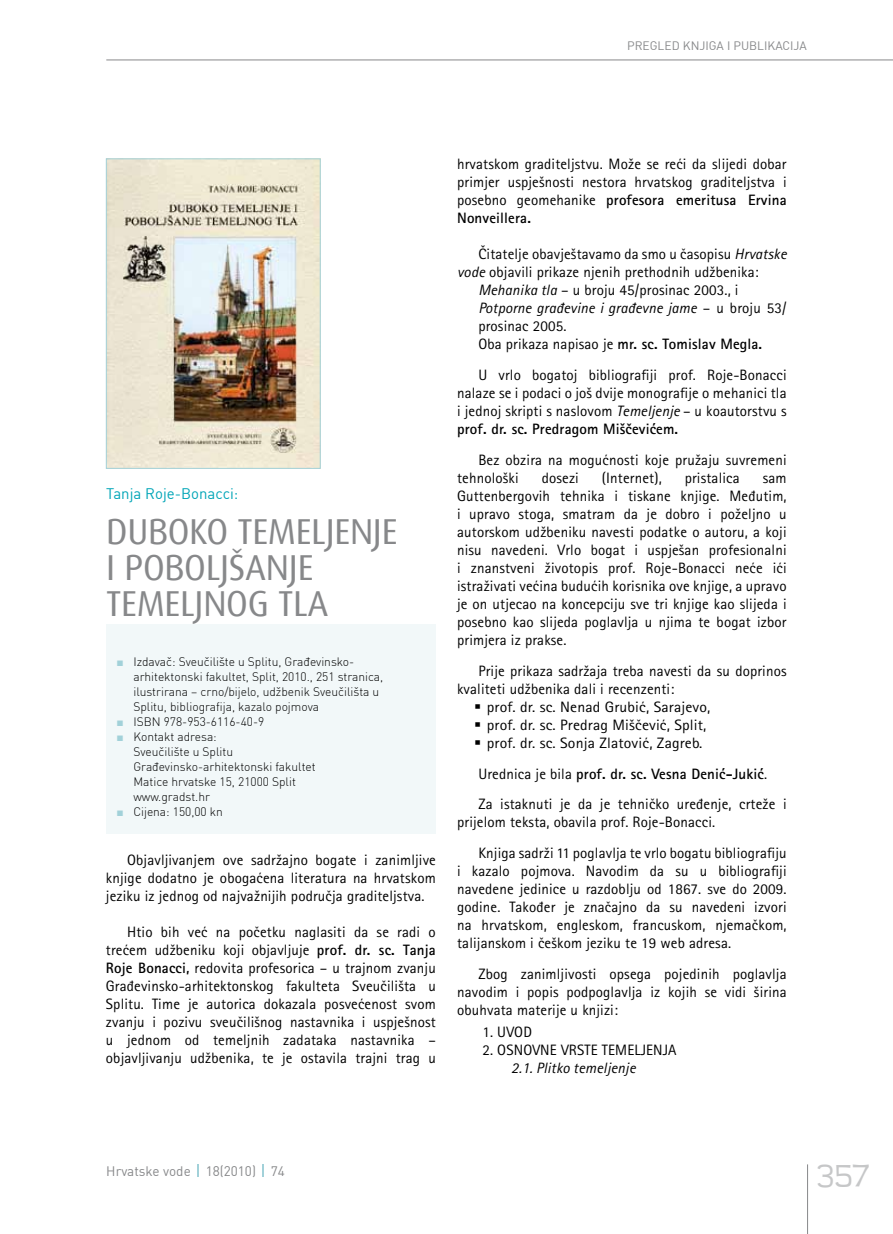
<style>
.page{position:relative;width:893px;height:1234px;background:#fff}
.page>*{position:absolute;margin:0;border:0;box-sizing:border-box;transform-origin:0 0}
.t1{font:36px/36px "Dax";letter-spacing:-.01em;color:#87888a}
.t2{font:300 36px "Teen";color:#c6c7c8}
.t3{font:15px/18px "Rotis Sans Serifklemy";letter-spacing:.01em;color:#000;text-align:justify}
.t4{font:15px "Rotis Sans Serifklemy";letter-spacing:.01em;color:#000;scale:1.05 1}
.t5{font:italic 15px "Rotis Sans Serifklemy";letter-spacing:.01em;color:#000}
.t6{font:700 15px "Rotis Sans Serifklemy";letter-spacing:.01em;color:#000}
.t7{font:15px "DIN";color:#00a5b7}
.t8{font:13.5px "DIN";color:#87888a}
.t9{font:12px/15px "DIN Lt";color:#000}
.t10{font:12px "DIN";color:#87888a}
.s1{font-family:"Times New Roman";color:#a2d1d9}
.s2{font-weight:700}
.s3{font-style:italic}
.s4{font-style:normal}
.s5{font-weight:400}
</style>
<div class="page">
<hr style="left:807px;top:1164px;width:1px;height:69px;background:#87888a">
<hr style="left:106px;top:60px;width:787px;height:1px;background:#87888a">
<svg style="left:198px;top:1164px;width:1px;height:12px"></svg>
<svg style="left:263px;top:1164px;width:1px;height:12px"></svg>
<img style="left:108px;top:160px;width:211px;height:306px">
<div style="left:106px;top:158px;width:215px;height:310px;border:1px solid #a2d1d9"></div>
<div style="left:106px;top:624px;width:330px;height:209px;background:#f2f8f9"></div>
<p class="t10" style="left:627px;top:37px;width:181px">PREGLED KNJIGA I PUBLIKACIJA</p>
<p class="t7" style="left:106px;top:483px;width:133px">Tanja Roje-Bonacci:</p>
<h1 class="t1" style="left:106px;top:514px;width:293px">DUBOKO TEMELJENJE<br>I POBOLJŠANJE<br>TEMELJNOG TLA</h1>
<p class="t9" style="left:133px;top:653px;width:251px;text-indent:-17px"><span class="s1">■</span> Izdavač: Sveučilište u Splitu, Građevinsko&shy;arhitektonski fakultet, Split, 2010., 251 stranica, ilustrirana – crno/bijelo, udžbenik Sveučilišta u Splitu, bibliografija, kazalo pojmova</p>
<p class="t9" style="left:116px;top:713px;width:149px"><span class="s1">■</span> ISBN 978-953-6116-40-9</p>
<p class="t9" style="left:133px;top:728px;width:184px;text-indent:-17px"><span class="s1">■</span> Kontakt adresa:<br>Sveučilište u Splitu<br>Građevinsko-arhitektonski fakultet<br>Matice hrvatske 15, 21000 Split www.gradst.hr</p>
<p class="t9" style="left:116px;top:803px;width:108px"><span class="s1">■</span> Cijena: 150,00 kn</p>
<p class="t3" style="left:106px;top:850px;width:331px;text-indent:21px">Objavljivanjem ove sadržajno bogate i zanimljive knjige dodatno je obogaćena literatura na hrvatskom jeziku iz jednog od najvažnijih područja graditeljstva.</p>
<p class="t3" style="left:106px;top:922px;width:331px;text-indent:21px">Htio bih već na početku naglasiti da se radi o trećem udžbeniku koji objavljuje <span class="s2">prof. dr. sc. Tanja Roje Bonacci,</span> redovita profesorica – u trajnom zvanju Građevinsko-arhitektonskog fakulteta Sveučilišta u Splitu. Time je autorica dokazala posvećenost svom zvanju i pozivu sveučilišnog nastavnika i uspješnost u jednom od temeljnih zadataka nastavnika – objavljivanju udžbenika, te je ostavila trajni trag u</p>
<p class="t3" style="left:457px;top:155px;width:331px">hrvatskom graditeljstvu. Može se reći da slijedi dobar primjer uspješnosti nestora hrvatskog graditeljstva i posebno geomehanike <span class="s2">profesora emeritusa Ervina Nonveillera.</span></p>
<p class="t3" style="left:478px;top:245px;width:310px">Čitatelje obavještavamo da smo u časopisu <span class="s3">Hrvatske</span></p>
<p class="t3" style="left:457px;top:263px;width:303px"><span class="s3">vode</span> objavili prikaze njenih prethodnih udžbenika:</p>
<p class="t3" style="left:478px;top:281px;width:262px"><span class="s3">Mehanika tla</span> – u broju 45/prosinac 2003., i</p>
<p class="t5" style="left:478px;top:299px;width:310px">Potporne građevine i građevne jame <span class="s4">– u broju 53/</span></p>
<p class="t3" style="left:478px;top:317px;width:90px">prosinac 2005.</p>
<p class="t6" style="left:478px;top:335px;width:285px"><span class="s5">Oba prikaza napisao je</span> mr. sc. Tomislav Megla.</p>
<p class="t3" style="left:457px;top:366px;width:331px;text-indent:21px">U vrlo bogatoj bibliografiji prof. Roje-Bonacci nalaze se i podaci o još dvije monografije o mehanici tla i jednoj skripti s naslovom <span class="s3">Temeljenje</span> – u koautorstvu s <span class="s2">prof. dr. sc. Predragom Miščevićem.</span></p>
<p class="t3" style="left:457px;top:450px;width:331px;text-indent:21px">Bez obzira na mogućnosti koje pružaju suvremeni tehnološki</p>
<p class="t3" style="left:542px;top:468px;width:39px">dosezi</p>
<p class="t3" style="left:602px;top:468px;width:61px">(Internet),</p>
<p class="t3" style="left:685px;top:468px;width:56px">pristalica</p>
<p class="t3" style="left:457px;top:468px;width:331px;text-indent:306px">sam Guttenbergovih tehnika i tiskane knjige. Međutim, i upravo stoga, smatram da je dobro i poželjno u autorskom udžbeniku navesti podatke o autoru, a koji nisu navedeni. Vrlo bogat i uspješan profesionalni i znanstveni životopis prof. Roje-Bonacci neće ići istraživati većina budućih korisnika ove knjige, a upravo je on utjecao na koncepciju sve tri knjige kao slijeda i posebno kao slijeda poglavlja u njima te bogat izbor primjera iz prakse.</p>
<p class="t3" style="left:478px;top:661px;width:310px">Prije prikaza sadržaja treba navesti da su doprinos</p>
<p class="t3" style="left:457px;top:679px;width:219px">kvaliteti udžbenika dali i recenzenti:</p>
<p class="t4" style="left:487px;top:697px;width:214px">prof. dr. sc. Nenad Grubić, Sarajevo,</p>
<p class="t4" style="left:487px;top:715px;width:211px">prof. dr. sc. Predrag Miščević, Split,</p>
<p class="t4" style="left:487px;top:733px;width:207px">prof. dr. sc. Sonja Zlatović, Zagreb.</p>
<p class="t3" style="left:478px;top:758px;width:310px;line-height:30.8px">Urednica je bila <span class="s2">prof. dr. sc. Vesna Denić-Jukić</span>.<br>Za istaknuti je da je tehničko uređenje, crteže i</p>
<p class="t3" style="left:478px;top:806px;width:310px;line-height:30.8px;text-indent:-21px">prijelom teksta, obavila prof. Roje-Bonacci.<br>Knjiga sadrži 11 poglavlja te vrlo bogatu bibliografiju</p>
<p class="t3" style="left:457px;top:861px;width:331px">i kazalo pojmova. Navodim da su u bibliografiji navedene jedinice u razdoblju od 1867. sve do 2009. godine. Također je značajno da su navedeni izvori na hrvatskom, engleskom, francuskom, njemačkom, talijanskom i češkom jeziku te 19 web adresa.</p>
<p class="t3" style="left:457px;top:964px;width:331px;text-indent:21px">Zbog zanimljivosti opsega pojedinih poglavlja navodim i popis podpoglavlja iz kojih se vidi širina obuhvata materije u knjizi:</p>
<p class="t3" style="left:482px;top:1022px;width:51px">1. UVOD</p>
<p class="t3" style="left:482px;top:1040px;width:196px">2. OSNOVNE VRSTE TEMELJENJA</p>
<p class="t5" style="left:511px;top:1059px;width:126px">2.1. Plitko temeljenje</p>
<p class="t8" style="left:106px;top:1161px;width:180px">Hrvatske vode 18(2010) 74</p>
<h1 class="t2" style="left:816px;top:1156px;width:55px">357</h1>
</div>
